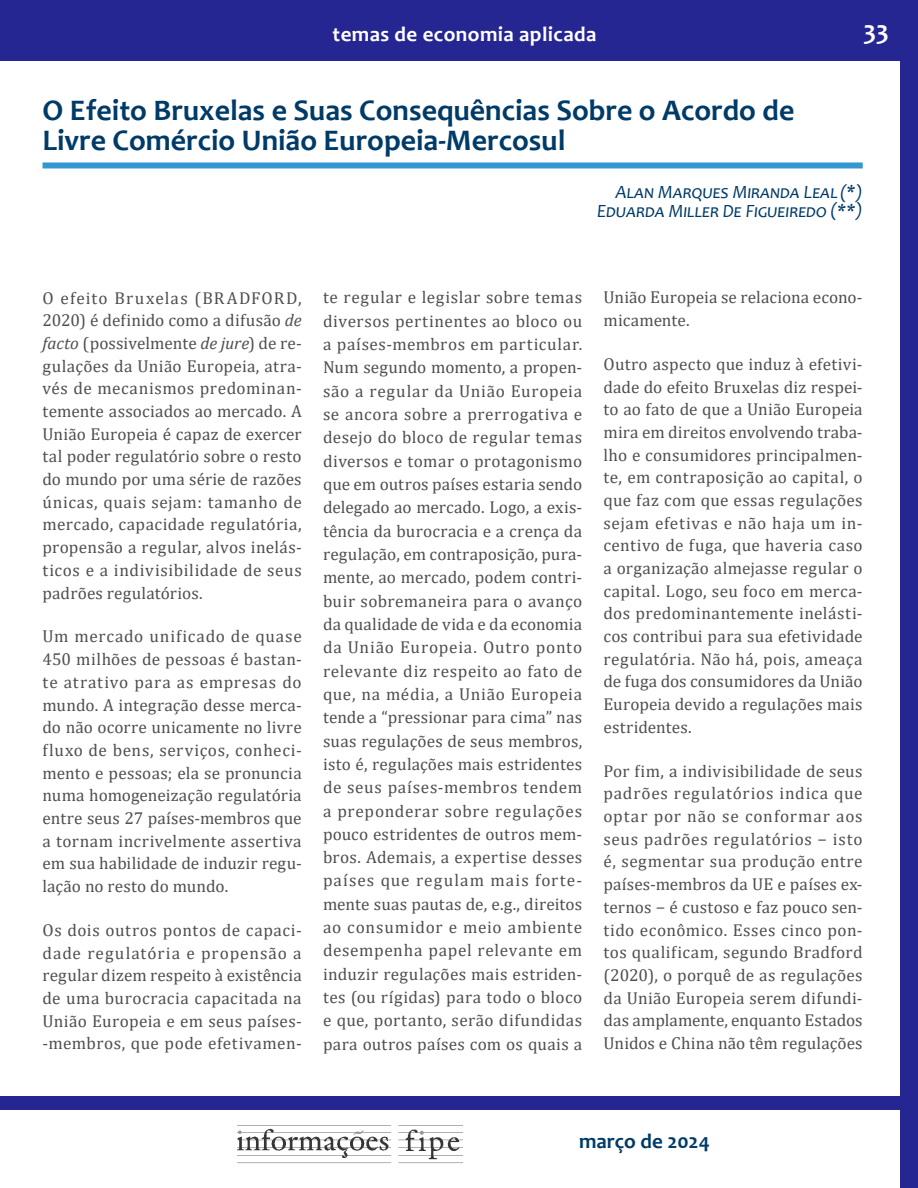
<style>
.page{position:relative;width:918px;height:1188px;background:#fff}
.page>*{position:absolute;margin:0;border:0;box-sizing:border-box;transform-origin:0 0}
.t1{font:700 30px/30.2px "Candara";color:#003b68}
.t2{font:700 27px "Candara";color:#fff}
.t3{font:700 21px "Candara";letter-spacing:.02em;color:#fff}
.t4{font:700 21px "Candara";color:#003b68}
.t5{font:italic 18.75px/18.9px "Candara";color:#003b68;text-align:right}
.t6{font:17.25px/22.6px "Cambria";letter-spacing:.01em;color:#4e4f50;text-align:justify}
.s1{font-style:italic}
</style>
<div class="page">
<div style="left:900px;top:0;width:18px;height:1188px;background:#262693"></div>
<div style="left:0;top:0;width:918px;height:61px;background:#262693"></div>
<img style="left:238px;top:1128px;width:225px;height:36px">
<div style="left:0;top:1097px;width:918px;height:13px;background:#262693"></div>
<div style="left:43px;top:162px;width:820px;height:6px;background:#3297d3"></div>
<p class="t3" style="left:333px;top:21px;width:265px">temas de economia aplicada</p>
<h2 class="t2" style="left:863px;top:13px;width:27px">33</h2>
<h1 class="t1" style="left:43px;top:94px;width:753px">O Efeito Bruxelas e Suas Consequências Sobre o Acordo de<br>Livre Comércio União Europeia-Mercosul</h1>
<p class="t5" style="left:597px;top:183px;width:267px">Alan Marques Miranda Leal(*)<br>Eduarda Miller De Figueiredo (**)</p>
<p class="t6" style="left:43px;top:286px;width:261px">O efeito Bruxelas (Bradford, 2020) é definido como a difusão <span class="s1">de facto</span> (possivelmente <span class="s1">de jure</span>) de re&shy;gulações da União Europeia, atra&shy;vés de mecanismos predominan&shy;temente associados ao mercado. A União Europeia é capaz de exercer tal poder regulatório sobre o resto do mundo por uma série de razões únicas, quais sejam: tamanho de mercado, capacidade regulatória, propensão a regular, alvos inelás&shy;ticos e a indivisibilidade de seus padrões regulatórios.</p>
<p class="t6" style="left:43px;top:625px;width:261px">Um mercado unificado de quase 450 milhões de pessoas é bastan&shy;te atrativo para as empresas do mundo. A integração desse merca&shy;do não ocorre unicamente no livre fluxo de bens, serviços, conheci&shy;mento e pessoas; ela se pronuncia numa homogeneização regulatória entre seus 27 países-membros que a tornam incrivelmente assertiva em sua habilidade de induzir regu&shy;lação no resto do mundo.</p>
<p class="t6" style="left:43px;top:919px;width:261px">Os dois outros pontos de capaci&shy;dade regulatória e propensão a regular dizem respeito à existência de uma burocracia capacitada na União Europeia e em seus países--membros, que pode efetivamen-</p>
<p class="t6" style="left:323px;top:286px;width:261px;line-height:23.2px">te regular e legislar sobre temas diversos pertinentes ao bloco ou a países-membros em particular.<br>Num segundo momento, a propen&shy;são a regular da União Europeia se ancora sobre a prerrogativa e desejo do bloco de regular temas diversos e tomar o protagonismo que em outros países estaria sendo delegado ao mercado. Logo, a exis&shy;tência da burocracia e a crença da regulação, em contraposição, pura&shy;mente, ao mercado, podem contri&shy;buir sobremaneira para o avanço da qualidade de vida e da economia da União Europeia. Outro ponto relevante diz respeito ao fato de que, na média, a União Europeia tende a “pressionar para cima” nas suas regulações de seus membros, isto é, regulações mais estridentes de seus países-membros tendem a preponderar sobre regulações pouco estridentes de outros mem&shy;bros. Ademais, a expertise desses países que regulam mais forte&shy;mente suas pautas de, e.g., direitos ao consumidor e meio ambiente desempenha papel relevante em induzir regulações mais estriden&shy;tes (ou rígidas) para todo o bloco e que, portanto, serão difundidas para outros países com os quais a</p>
<p class="t6" style="left:603px;top:286px;width:261px">União Europeia se relaciona econo&shy;micamente.</p>
<p class="t6" style="left:603px;top:353px;width:261px">Outro aspecto que induz à efetivi&shy;dade do efeito Bruxelas diz respei&shy;to ao fato de que a União Europeia mira em direitos envolvendo traba&shy;lho e consumidores principalmen&shy;te, em contraposição ao capital, o que faz com que essas regulações sejam efetivas e não haja um in&shy;centivo de fuga, que haveria caso a organização almejasse regular o capital. Logo, seu foco em merca&shy;dos predominantemente inelásti&shy;cos contribui para sua efetividade regulatória. Não há, pois, ameaça de fuga dos consumidores da União Europeia devido a regulações mais estridentes.</p>
<p class="t6" style="left:603px;top:759px;width:261px">Por fim, a indivisibilidade de seus padrões regulatórios indica que optar por não se conformar aos seus padrões regulatórios − isto é, segmentar sua produção entre países-membros da UE e países ex&shy;ternos − é custoso e faz pouco sen&shy;tido econômico. Esses cinco pon&shy;tos qualificam, segundo Bradford (2020), o porquê de as regulações da União Europeia serem difundi&shy;das amplamente, enquanto Estados Unidos e China não têm regulações</p>
<p class="t4" style="left:579px;top:1128px;width:132px">março de 2024</p>
</div>
